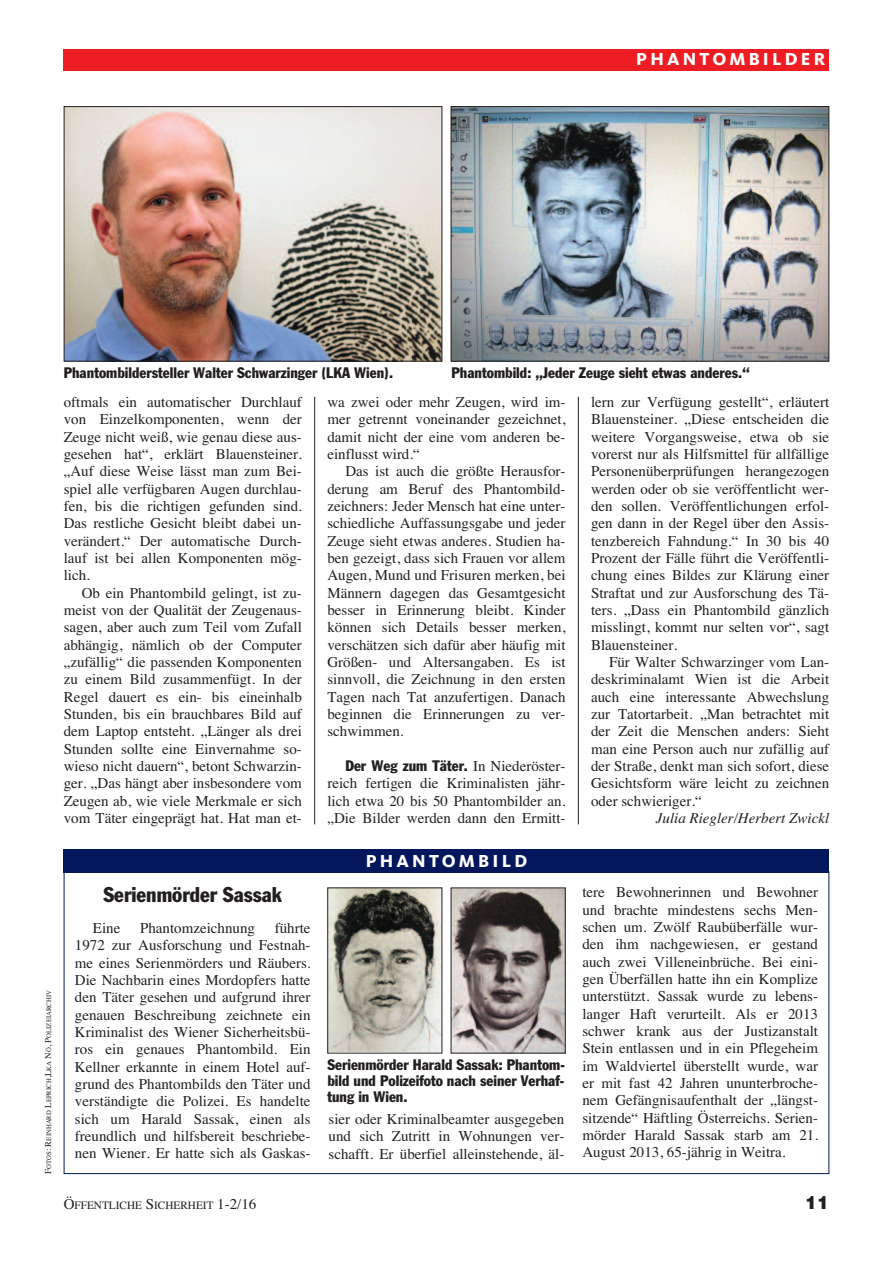
<style>
.page{position:relative;width:893px;height:1263px;background:#fff}
.page>*{position:absolute;margin:0;border:0;box-sizing:border-box;transform-origin:0 0}
.t1{font:condensed 21px "Franklin Gothic";color:#231f20}
.t2{font:800 18px "Kievit";letter-spacing:.175em;color:#fff}
.t3{font:900 18px "Helvetica";color:#231f20}
.t4{font:15px/17.2px "Times";color:#231f20;text-align:justify}
.t5{font:condensed 15px/15.8px "Franklin Gothic";color:#231f20;text-align:justify}
.t6{font:italic 15px "Times";color:#231f20}
.t7{font:11.25px "Times";color:#231f20}
.t8{font:6.75px "Times";color:#231f20}
.s1{font-family:"Times";font-stretch:normal}
.s2{font-size:9px}
.s3{font-size:15px}
</style>
<div class="page">
<hr style="left:314px;top:397px;width:1px;height:427px;background:#231f20">
<hr style="left:578px;top:397px;width:1px;height:427px;background:#231f20">
<div style="left:64px;top:49px;width:765px;height:21px;background:#ee1d23"></div>
<img style="left:66px;top:108px;width:374px;height:251px">
<div style="left:64px;top:106px;width:378px;height:255px;border:1px solid #231f20"></div>
<img style="left:453px;top:108px;width:374px;height:251px">
<div style="left:451px;top:106px;width:378px;height:255px;border:1px solid #231f20"></div>
<div style="left:64px;top:849px;width:765px;height:23px;background:#04175c"></div>
<img style="left:329px;top:889px;width:111px;height:162px">
<div style="left:327px;top:887px;width:115px;height:166px;border:1px solid #231f20"></div>
<img style="left:453px;top:889px;width:111px;height:162px">
<div style="left:451px;top:887px;width:115px;height:166px;border:1px solid #231f20"></div>
<p class="t2" style="left:636px;top:53px;width:190px">PHANTOMBILDER</p>
<p class="t5" style="left:64px;top:366px;width:331px">Phantombildersteller Walter Schwarzinger (LKA Wien).</p>
<p class="t5" style="left:452px;top:366px;width:300px">Phantombild: „Jeder Zeuge sieht etwas anderes.“</p>
<p class="t4" style="left:64px;top:393px;width:240px">oftmals ein automatischer Durchlauf von Einzelkomponenten, wenn der Zeuge nicht weiß, wie genau diese aus&shy;gesehen hat“, erklärt Blauensteiner. „Auf diese Weise lässt man zum Bei&shy;spiel alle verfügbaren Augen durchlau&shy;fen, bis die richtigen gefunden sind.<br>Das restliche Gesicht bleibt dabei un&shy;verändert.“ Der automatische Durch&shy;lauf ist bei allen Komponenten mög&shy;lich.</p>
<p class="t4" style="left:64px;top:584px;width:240px;text-indent:18px">Ob ein Phantombild gelingt, ist zu&shy;meist von der Qualität der Zeugenaus&shy;sagen, aber auch zum Teil vom Zufall abhängig, nämlich ob der Computer „zufällig“ die passenden Komponenten zu einem Bild zusammenfügt. In der Regel dauert es ein- bis eineinhalb Stunden, bis ein brauchbares Bild auf dem Laptop entsteht. „Länger als drei Stunden sollte eine Einvernahme so&shy;wieso nicht dauern“, betont Schwarzin&shy;ger. „Das hängt aber insbesondere vom Zeugen ab, wie viele Merkmale er sich vom Täter eingeprägt hat. Hat man et-</p>
<p class="t4" style="left:327px;top:393px;width:240px">wa zwei oder mehr Zeugen, wird im&shy;mer getrennt voneinander gezeichnet, damit nicht der eine vom anderen be&shy;einflusst wird.“</p>
<p class="t4" style="left:327px;top:462px;width:240px;text-indent:18px">Das ist auch die größte Herausfor&shy;derung am Beruf des Phantombild&shy;zeichners: Jeder Mensch hat eine unter&shy;schiedliche Auffassungsgabe und jeder Zeuge sieht etwas anderes. Studien ha&shy;ben gezeigt, dass sich Frauen vor allem Augen, Mund und Frisuren merken, bei Männern dagegen das Gesamtgesicht besser in Erinnerung bleibt. Kinder können sich Details besser merken, verschätzen sich dafür aber häufig mit Größen- und Altersangaben. Es ist sinnvoll, die Zeichnung in den ersten Tagen nach Tat anzufertigen. Danach beginnen die Erinnerungen zu ver&shy;schwimmen.</p>
<p class="t5" style="left:345px;top:759px;width:222px">Der Weg zum Täter. <span class="s1">In Niederöster-</span></p>
<p class="t4" style="left:327px;top:774px;width:240px">reich fertigen die Kriminalisten jähr&shy;lich etwa 20 bis 50 Phantombilder an. „Die Bilder werden dann den Ermitt-</p>
<p class="t4" style="left:591px;top:393px;width:240px">lern zur Verfügung gestellt“, erläutert Blauensteiner. „Diese entscheiden die weitere Vorgangsweise, etwa ob sie vorerst nur als Hilfsmittel für allfällige Personenüberprüfungen herangezogen werden oder ob sie veröffentlicht wer&shy;den sollen. Veröffentlichungen erfol&shy;gen dann in der Regel über den Assis&shy;tenzbereich Fahndung.“ In 30 bis 40<br>Prozent der Fälle führt die Veröffentli&shy;chung eines Bildes zur Klärung einer Straftat und zur Ausforschung des Tä&shy;ters. „Dass ein Phantombild gänzlich misslingt, kommt nur selten vor“, sagt Blauensteiner.</p>
<p class="t4" style="left:591px;top:653px;width:240px;text-indent:18px">Für Walter Schwarzinger vom Lan&shy;deskriminalamt Wien ist die Arbeit auch eine interessante Abwechslung zur Tatortarbeit. „Man betrachtet mit der Zeit die Menschen anders: Sieht man eine Person auch nur zufällig auf der Straße, denkt man sich sofort, diese Gesichtsform wäre leicht zu zeichnen oder schwieriger.“</p>
<p class="t6" style="left:656px;top:809px;width:175px">Julia Riegler/Herbert Zwickl</p>
<p class="t8" style="left:45px;top:1174px;width:185px;rotate:-90deg"><span class="s2">F</span>OTOS<span class="s2">: R</span>EINHARD <span class="s2">L</span>EPRICH<span class="s2">,L</span>KA <span class="s2">N</span>Ö<span class="s2">, P</span>OLIZEIARCHIV</p>
<h1 class="t1" style="left:103px;top:887px;width:180px">Serienmörder Sassak</h1>
<p class="t4" style="left:93px;top:919px;width:29px">Eine</p>
<p class="t4" style="left:140px;top:919px;width:116px">Phantomzeichnung</p>
<p class="t4" style="left:75px;top:919px;width:237px;text-indent:200px">führte 1972 zur Ausforschung und Festnah&shy;me eines Serienmörders und Räubers.<br>Die Nachbarin eines Mordopfers hatte den Täter gesehen und aufgrund ihrer genauen Beschreibung zeichnete ein Kriminalist des Wiener Sicherheitsbü&shy;ros ein genaues Phantombild. Ein Kellner erkannte in einem Hotel auf&shy;grund des Phantombilds den Täter und verständigte die Polizei. Es handelte sich um Harald Sassak, einen als freundlich und hilfsbereit beschriebe&shy;nen Wiener. Er hatte sich als Gaskas-</p>
<p class="t2" style="left:366px;top:855px;width:163px">PHANTOMBILD</p>
<p class="t5" style="left:327px;top:1058px;width:239px">Serienmörder Harald Sassak: Phantom&shy;bild und Polizeifoto nach seiner Verhaf&shy;tung in Wien.</p>
<p class="t4" style="left:329px;top:1110px;width:237px">sier oder Kriminalbeamter ausgegeben und sich Zutritt in Wohnungen ver&shy;schafft. Er überfiel alleinstehende, äl-</p>
<p class="t4" style="left:582px;top:883px;width:237px">tere Bewohnerinnen und Bewohner und brachte mindestens sechs Men&shy;schen um. Zwölf Raubüberfälle wur&shy;den ihm nachgewiesen, er gestand auch zwei Villeneinbrüche. Bei eini&shy;gen Überfällen hatte ihn ein Komplize unterstützt. Sassak wurde zu lebens&shy;langer Haft verurteilt. Als er 2013 schwer krank aus der Justizanstalt Stein entlassen und in ein Pflegeheim im Waldviertel überstellt wurde, war er mit fast 42 Jahren ununterbroche&shy;nem Gefängnisaufenthalt der „längst&shy;sitzende“ Häftling Österreichs. Serien&shy;mörder Harald Sassak starb am 21.<br>August 2013, 65-jährig in Weitra.</p>
<p class="t7" style="left:64px;top:1198px;width:194px"><span class="s3">Ö</span>FFENTLICHE <span class="s3">S</span>ICHERHEIT <span class="s3">1-2/16</span></p>
<p class="t3" style="left:805px;top:1192px;width:26px">11</p>
</div>
